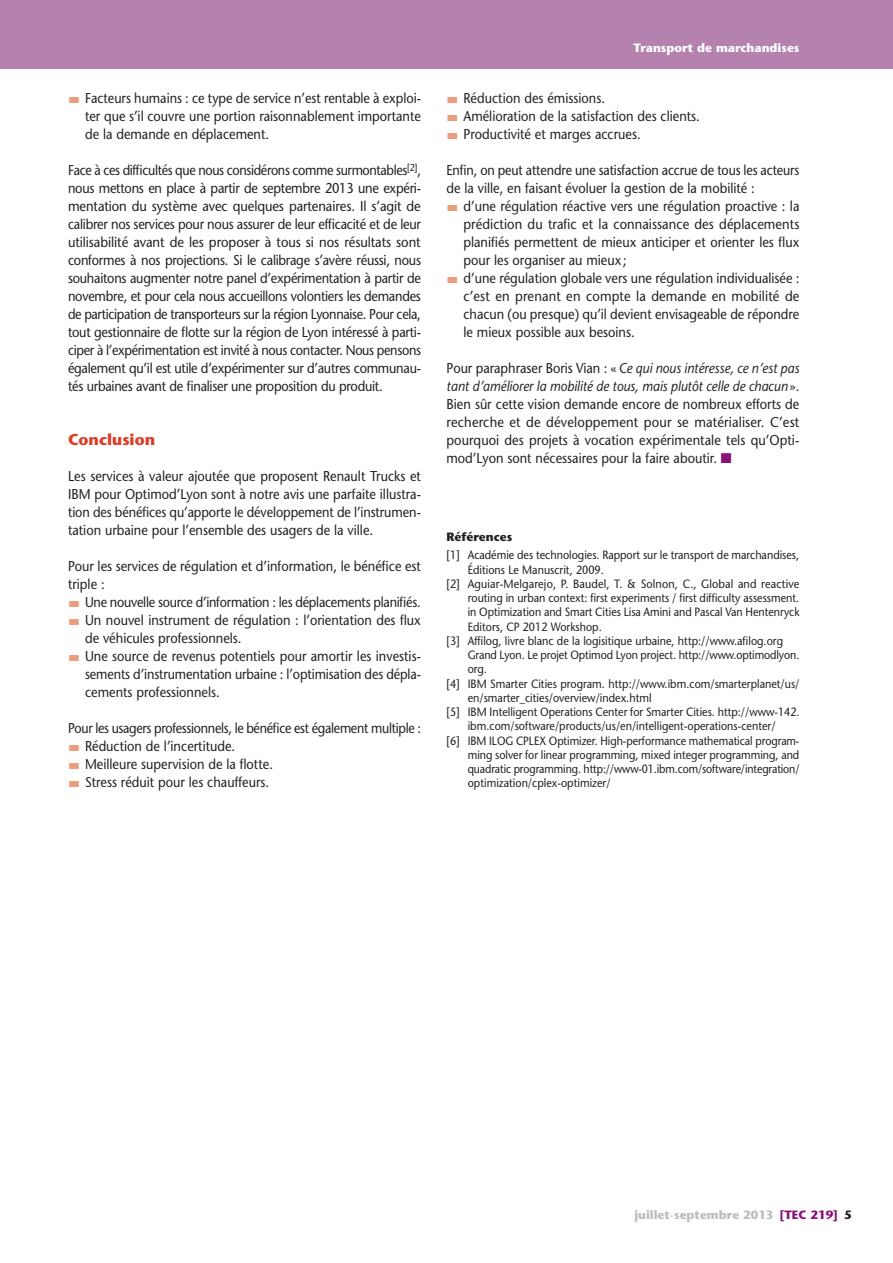
<style>
.page{position:relative;width:893px;height:1263px;background:#fff}
.page>*{position:absolute;margin:0;border:0;box-sizing:border-box;transform-origin:0 0}
.Titre_3{font:700 15.75px "Stone Sans";color:#db3f28}
.PN_1ligne{font:14.25px/18px "Stone Sans";color:#231f20;text-align:justify;scale:.9 1}
.PN_1ligne-2{font:14.25px/18px "Stone Sans";color:#231f20;scale:.89 1}
.PN{font:14.25px/18px "Stone Sans";color:#231f20;text-align:justify;scale:.9 1}
.PN_1ligne-3{font:italic 14.25px/18px "Stone Sans";color:#231f20;scale:.9 1}
.PN_1ligne-4{font:14.25px "Stone Sans";letter-spacing:-.025em;color:#231f20;scale:.88 1}
.PN_1ligne-5{font:14.25px "Stone Sans";letter-spacing:-.02em;color:#231f20;scale:.89 1}
.Note_page{font:12px/14.2px "Stone Sans";color:#231f20;scale:.9 1}
.Note_page-2{font:12px/14.2px "Stone Sans";color:#231f20;scale:.89 1}
.Note_page-3{font:12px/14.2px "Stone Sans";color:#231f20;text-align:justify;scale:.91 1}
.t1{font:700 12px "Stone Sans";color:#bcbdc0}
.t2{font:700 12px "Stone Sans";color:#fff}
.Note_page_titre{font:700 12px "Stone Sans";color:#231f20}
.s1{color:#ec9d7c}
.s2{font-style:normal}
.s3{color:#881277}
.s4{color:#231f20}
</style>
<div class="page">
<div style="left:0;top:0;width:893px;height:68px;background:#b582af"></div>
<p class="PN_1ligne" style="left:85px;top:89px;width:375px;text-indent:-17px"><span class="s1">▬</span> Facteurs humains : ce type de service n’est rentable à exploi&shy;ter que s’il couvre une portion raisonnablement importante de la demande en déplacement.</p>
<p class="PN_1ligne-2" style="left:68px;top:161px;width:398px;text-align:justify">Face à ces difficultés que nous considérons comme surmontables<sup>[2]</sup>, nous mettons en place à partir de septembre 2013 une expéri&shy;mentation du système avec quelques partenaires. Il s’agit de calibrer nos services pour nous assurer de leur efficacité et de leur utilisabilité avant de les proposer à tous si nos résultats sont conformes à nos projections. Si le calibrage s’avère réussi, nous souhaitons augmenter notre panel d’expérimentation à partir de novembre, et pour cela nous accueillons volontiers les demandes de participation de transporteurs sur la région Lyonnaise. Pour cela, tout gestionnaire de flotte sur la région de Lyon intéressé à parti&shy;ciper à l’expérimentation est invité à nous contacter. Nous pensons également qu’il est utile d’expérimenter sur d’autres communau&shy;tés urbaines avant de finaliser une proposition du produit.</p>
<p class="Titre_3" style="left:68px;top:430px;width:89px">Conclusion</p>
<p class="PN" style="left:68px;top:467px;width:394px">Les services à valeur ajoutée que proposent Renault Trucks et IBM pour Optimod’Lyon sont à notre avis une parfaite illustra&shy;tion des bénéfices qu’apporte le développement de l’instrumen&shy;tation urbaine pour l’ensemble des usagers de la ville.</p>
<p class="PN_1ligne" style="left:68px;top:557px;width:394px">Pour les services de régulation et d’information, le bénéfice est triple :</p>
<p class="PN_1ligne-5" style="left:68px;top:593px;width:398px"><span class="s1">▬</span> Une nouvelle source d’information : les déplacements planifiés.</p>
<p class="PN_1ligne" style="left:85px;top:611px;width:375px;text-indent:-17px"><span class="s1">▬</span> Un nouvel instrument de régulation : l’orientation des flux de véhicules professionnels.</p>
<p class="PN_1ligne" style="left:85px;top:647px;width:375px;text-indent:-17px"><span class="s1">▬</span> Une source de revenus potentiels pour amortir les investis&shy;sements d’instrumentation urbaine : l’optimisation des dépla&shy;cements professionnels.</p>
<p class="PN_1ligne-4" style="left:68px;top:719px;width:403px">Pour les usagers professionnels, le bénéfice est également multiple :</p>
<p class="PN_1ligne" style="left:68px;top:737px;width:187px"><span class="s1">▬</span> Réduction de l’incertitude.</p>
<p class="PN_1ligne" style="left:68px;top:755px;width:229px"><span class="s1">▬</span> Meilleure supervision de la flotte.</p>
<p class="PN_1ligne" style="left:68px;top:773px;width:225px"><span class="s1">▬</span> Stress réduit pour les chauffeurs.</p>
<p class="t2" style="left:633px;top:40px;width:167px">Transport de marchandises</p>
<p class="PN_1ligne" style="left:446px;top:89px;width:178px"><span class="s1">▬</span> Réduction des émissions.</p>
<p class="PN_1ligne" style="left:446px;top:107px;width:283px"><span class="s1">▬</span> Amélioration de la satisfaction des clients.</p>
<p class="PN_1ligne" style="left:446px;top:125px;width:217px"><span class="s1">▬</span> Productivité et marges accrues.</p>
<p class="PN_1ligne-2" style="left:446px;top:161px;width:398px">Enfin, on peut attendre une satisfaction accrue de tous les acteurs de la ville, en faisant évoluer la gestion de la mobilité :</p>
<p class="PN_1ligne" style="left:463px;top:197px;width:375px;text-indent:-17px"><span class="s1">▬</span> d’une régulation réactive vers une régulation proactive : la prédiction du trafic et la connaissance des déplacements planifiés permettent de mieux anticiper et orienter les flux pour les organiser au mieux;</p>
<p class="PN_1ligne" style="left:463px;top:269px;width:375px;text-indent:-17px"><span class="s1">▬</span> d’une régulation globale vers une régulation individualisée : c’est en prenant en compte la demande en mobilité de chacun (ou presque) qu’il devient envisageable de répondre le mieux possible aux besoins.</p>
<p class="PN_1ligne-3" style="left:446px;top:359px;width:394px"><span class="s2">Pour paraphraser Boris Vian : «</span>Ce qui nous intéresse, ce n’est pas tant d’améliorer la mobilité de tous, mais plutôt celle de chacun<span class="s2">».</span></p>
<p class="PN" style="left:446px;top:395px;width:394px">Bien sûr cette vision demande encore de nombreux efforts de recherche et de développement pour se matérialiser. C’est pourquoi des projets à vocation expérimentale tels qu’Opti&shy;mod’Lyon sont nécessaires pour la faire aboutir. <span class="s3">■</span></p>
<p class="Note_page_titre" style="left:446px;top:529px;width:67px">Références</p>
<p class="Note_page" style="left:468px;top:548px;width:370px;text-indent:-21px">[1] Académie des technologies. Rapport sur le transport de marchandises,<br>Éditions Le Manuscrit, 2009.</p>
<p class="Note_page-3" style="left:468px;top:576px;width:366px;text-indent:-21px">[2] Aguiar-Melgarejo, P. Baudel, T. &amp; Solnon, C., Global and reactive routing in urban context: first experiments / first difficulty assessment. in Optimization and Smart Cities Lisa Amini and Pascal Van Hentenryck Editors, CP 2012 Workshop.</p>
<p class="Note_page" style="left:446px;top:633px;width:375px">[3] Affilog, livre blanc de la logisitique urbaine, http://www.afilog.org</p>
<p class="Note_page-2" style="left:468px;top:648px;width:374px">Grand Lyon. Le projet Optimod Lyon project. http://www.optimodlyon. org.</p>
<p class="Note_page" style="left:468px;top:676px;width:370px;text-indent:-21px">[4] IBM Smarter Cities program. http://www.ibm.com/smarterplanet/us/ en/smarter_cities/overview/index.html</p>
<p class="Note_page" style="left:446px;top:705px;width:394px;text-align:center">[5] IBM Intelligent Operations Center for Smarter Cities. http://www-142. ibm.com/software/products/us/en/intelligent-operations-center/</p>
<p class="Note_page-2" style="left:468px;top:733px;width:374px;text-align:justify;text-indent:-21px">[6] IBM ILOG CPLEX Optimizer. High-performance mathematical program&shy;ming solver for linear programming, mixed integer programming, and quadratic programming. http://www-01.ibm.com/software/integration/ optimization/cplex-optimizer/</p>
<p class="t1" style="left:634px;top:1207px;width:219px">juillet-septembre 2013 <span class="s3">[TEC 219]</span> <span class="s4">5</span></p>
</div>
